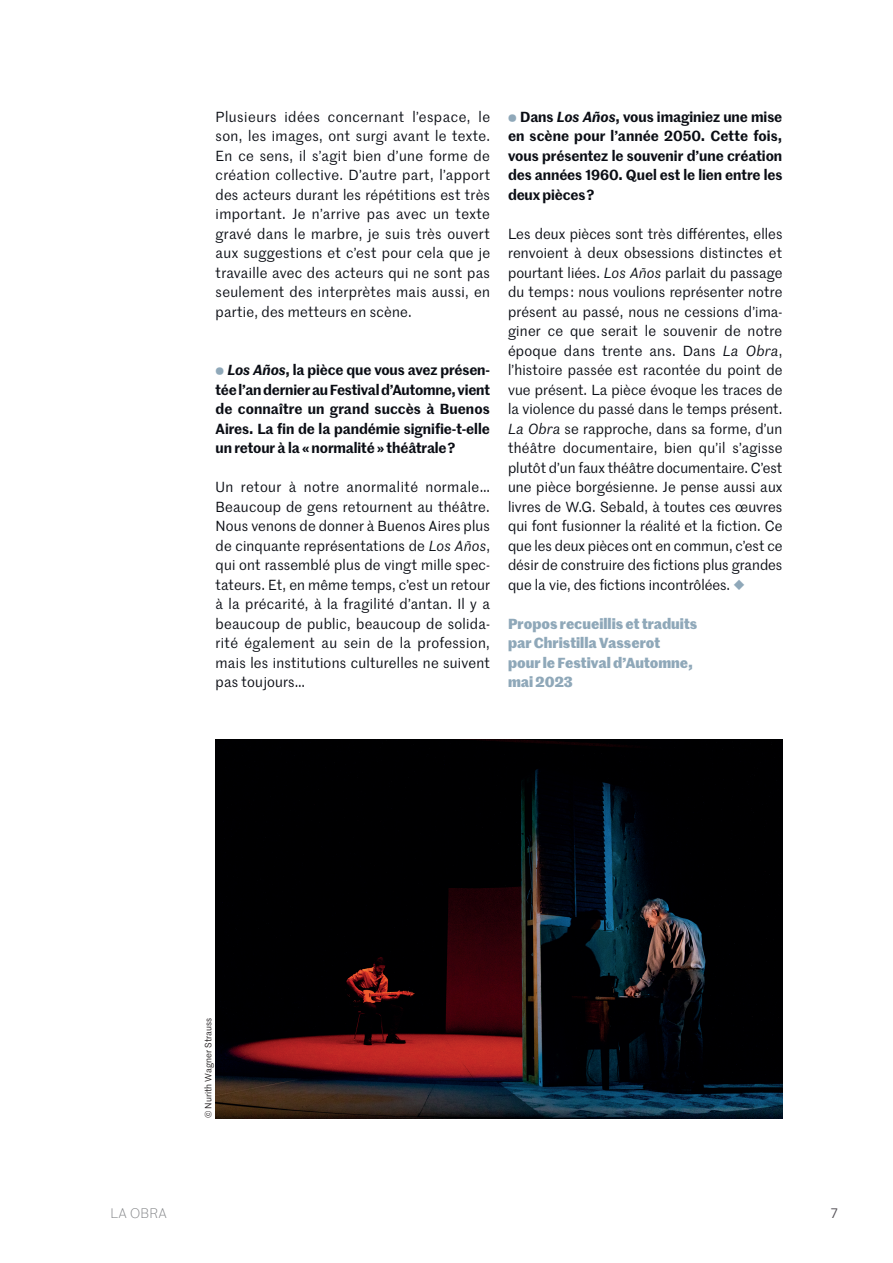
<style>
.page{position:relative;width:893px;height:1263px;background:#fff}
.page>*{position:absolute;margin:0;border:0;box-sizing:border-box;transform-origin:0 0}
.t1{font:14.25px/19.5px "Marr Sans";letter-spacing:.015em;color:#0b0e15;text-align:justify}
.t2{font:600 14.25px/19.5px "Marr Sans";letter-spacing:-.005em;color:#0b0e15;text-align:justify}
.t3{font:700 14.25px/19.5px "Marr Sans";color:#8fa8b9}
.t4{font:300 13.5px "Marr Sans";letter-spacing:.02em;color:#808285}
.t5{font:13.5px "Marr Sans";color:#565359}
.t6{font:9px "Marr Sans";color:#231f20}
.s1{font-family:"Bely Display";font-weight:400;font-size:10.8px;color:#8fa8b9}
.s2{font-style:italic}
.s3{font-family:"Bely Display";color:#8fa8b9}
</style>
<div class="page">
<img style="left:215px;top:740px;width:567px;height:378px">
<p class="t1" style="left:216px;top:106px;width:276px">Plusieurs idées concernant l’espace, le son, les images, ont surgi avant le texte.<br>En ce sens, il s’agit bien d’une forme de création collective. D’autre part, l’apport des acteurs durant les répétitions est très important. Je n’arrive pas avec un texte gravé dans le marbre, je suis très ouvert aux suggestions et c’est pour cela que je travaille avec des acteurs qui ne sont pas seulement des interprètes mais aussi, en partie, des metteurs en scène.</p>
<p class="t2" style="left:216px;top:359px;width:276px"><span class="s1">s</span> <span class="s2">Los Años</span>, la pièce que vous avez présen&shy;tée l’an dernier au Festival d’Automne, vient de connaître un grand succès à Buenos Aires. La fin de la pandémie signifie-t-elle un retour à la « normalité » théâtrale ?</p>
<p class="t1" style="left:216px;top:477px;width:276px">Un retour à notre anormalité normale… Beaucoup de gens retournent au théâtre.<br>Nous venons de donner à Buenos Aires plus de cinquante représentations de <span class="s2">Los Años</span>, qui ont rassemblé plus de vingt mille spec&shy;tateurs. Et, en même temps, c’est un retour à la précarité, à la fragilité d’antan. Il y a beaucoup de public, beaucoup de solida&shy;rité également au sein de la profession, mais les institutions culturelles ne suivent pas toujours…</p>
<p class="t2" style="left:508px;top:106px;width:276px"><span class="s1">s</span> Dans <span class="s2">Los Años</span>, vous imaginiez une mise en scène pour l’année 2050. Cette fois, vous présentez le souvenir d’une création des années 1960. Quel est le lien entre les deux pièces ?</p>
<p class="t1" style="left:508px;top:223px;width:276px">Les deux pièces sont très différentes, elles renvoient à deux obsessions distinctes et pourtant liées. <span class="s2">Los Años</span> parlait du passage du temps : nous voulions représenter notre présent au passé, nous ne cessions d’ima&shy;giner ce que serait le souvenir de notre époque dans trente ans. Dans <span class="s2">La Obra</span>, l’histoire passée est racontée du point de vue présent. La pièce évoque les traces de la violence du passé dans le temps présent.<br><span class="s2">La Obra</span> se rapproche, dans sa forme, d’un théâtre documentaire, bien qu’il s’agisse plutôt d’un faux théâtre documentaire. C’est une pièce borgésienne. Je pense aussi aux livres de W.G. Sebald, à toutes ces œuvres qui font fusionner la réalité et la fiction. Ce que les deux pièces ont en commun, c’est ce désir de construire des fictions plus grandes que la vie, des fictions incontrôlées. <span class="s3">E</span></p>
<p class="t3" style="left:508px;top:613px;width:191px">Propos recueillis et traduits par Christilla Vasserot<br>pour le Festival d’Automne, mai 2023</p>
<p class="t6" style="left:202px;top:1118px;width:102px;rotate:-90deg">© Nurith Wagner Strauss</p>
<p class="t4" style="left:111px;top:1204px;width:58px">LA OBRA</p>
<p class="t5" style="left:831px;top:1204px;width:8px">7</p>
</div>
